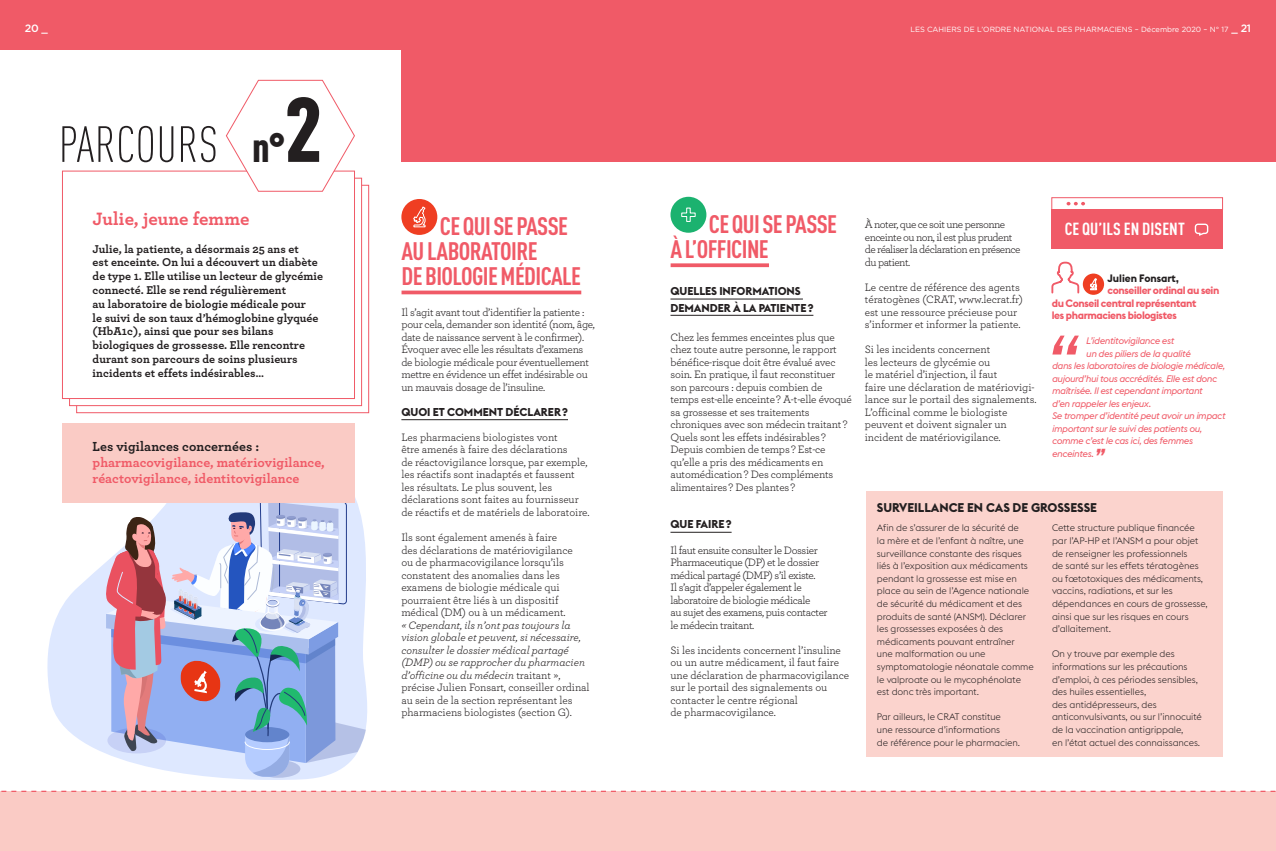
<style>
.page{position:relative;width:1276px;height:851px;background:#fff}
.page>*{position:absolute;margin:0;border:0;box-sizing:border-box;transform-origin:0 0}
.t1{font:900 condensed 90px "DIN Pro";color:#231f20}
.t2{font:300 condensed 50px "DIN Pro";letter-spacing:.015em;color:#231f20}
.t3{font:700 condensed 25px/25px "DIN Pro";letter-spacing:-.025em;color:#f05a67}
.t4{font:700 18.75px "Archer";letter-spacing:.005em;color:#f05a67}
.t5{font:700 condensed 17.25px "DIN Pro";letter-spacing:.005em;color:#fff}
.t6{font:700 13.75px/16.2px "Archer";letter-spacing:.005em;color:#f05a67}
.t7{font:700 13.75px "Archer";letter-spacing:.005em;color:#231f20}
.t8{font:700 12.5px "Euclid Flex";color:#231f20}
.t9{font:700 11.88px/13.8px "Archer";letter-spacing:.005em;color:#231f20}
.t10{font:11.25px/12.5px "Archer";letter-spacing:-.015em;color:#231f20}
.t11{font:italic 11.25px/12.5px "Archer";letter-spacing:-.005em;color:#231f20}
.t12{font:11.25px/12.5px "Archer";letter-spacing:-.035em;color:#231f20}
.t13{font:11.25px/12.5px "Archer";letter-spacing:-.045em;color:#231f20}
.t14{font:700 11.25px/16.2px "Euclid Flex";letter-spacing:-.005em;color:#231f20}
.t15{font:700 10.62px/12.5px "Euclid Flex";letter-spacing:-.035em;color:#f05a67}
.t16{font:700 10.62px "Euclid Flex";letter-spacing:-.005em;color:#231f20}
.t17{font:500 10.62px "Gotham";color:#fff}
.t18{font:300 9.38px/12.6px "Euclid Flex";letter-spacing:-.01em;color:#231f20}
.t19{font:italic 9.38px "Euclid Flex";letter-spacing:-.025em;color:#f05a67}
.t20{font:7.5px "Gotham";color:#fff}
.s1{font-weight:500;font-size:10.62px}
.s2{font-weight:900;font-size:40px}
.s3{font-style:normal}
.s4{font-weight:700;font-size:20px}
</style>
<div class="page">
<div style="left:0;top:0;width:1276px;height:50px;background:#f05a67"></div>
<div style="left:401px;top:0;width:875px;height:162px;background:#f05a67"></div>
<svg style="left:401px;top:290px;width:180px;height:4px"></svg>
<div style="left:401px;top:199px;width:36px;height:36px;background:#ef3e22;border-radius:50%"></div>
<svg style="left:413px;top:206px;width:13px;height:21px"></svg>
<hr style="left:401px;top:419px;width:167px;height:1px;background:#231f20">
<svg style="left:670px;top:263px;width:99px;height:4px"></svg>
<div style="left:670px;top:197px;width:36px;height:36px;background:#1bb26f;border-radius:50%"></div>
<svg style="left:681px;top:207px;width:15px;height:15px"></svg>
<hr style="left:670px;top:298px;width:133px;height:1px;background:#231f20">
<hr style="left:670px;top:315px;width:143px;height:1px;background:#231f20">
<hr style="left:670px;top:532px;width:61px;height:1px;background:#231f20">
<div style="left:69px;top:178px;width:293px;height:228px;background:#fff;border:1px solid #f05a67"></div>
<div style="left:62px;top:171px;width:293px;height:228px;background:#fff;border:1px solid #f05a67"></div>
<svg style="left:225px;top:79px;width:130px;height:113px"></svg>
<div style="left:866px;top:491px;width:356px;height:265px;background:#fbd3cd"></div>
<svg style="left:1052px;top:335px;width:27px;height:19px"></svg>
<svg style="left:1051px;top:261px;width:29px;height:33px"></svg>
<svg style="left:47px;top:435px;width:320px;height:345px"></svg>
<svg style="left:256px;top:759px;width:44px;height:18px"></svg>
<svg style="left:101px;top:493px;width:265px;height:283px"></svg>
<div style="left:0;top:791px;width:1276px;height:59px;background:#facbc5"></div>
<svg style="left:1px;top:790px;width:1275px;height:1px"></svg>
<div style="left:1051px;top:197px;width:171px;height:13px;background:#fff;border:1px solid #f05a67"></div>
<div style="left:1051px;top:210px;width:171px;height:39px;background:#f05a67"></div>
<svg style="left:1066px;top:202px;width:19px;height:3px"></svg>
<svg style="left:1194px;top:223px;width:15px;height:13px"></svg>
<svg style="left:1082px;top:273px;width:22px;height:22px"></svg>
<svg style="left:1089px;top:275px;width:8px;height:16px"></svg>
<div style="left:62px;top:423px;width:292px;height:79px;background:#facbc5"></div>
<p class="t17" style="left:25px;top:22px;width:25px">20 _</p>
<p class="t20" style="left:910px;top:25px;width:342px">LES CAHIERS DE L’ORDRE NATIONAL DES PHARMACIENS – Décembre 2020 – N° 17 <span class="s1">_ 21</span></p>
<h1 class="t1" style="left:284px;top:60px;width:40px">2</h1>
<h2 class="t2" style="left:59px;top:109px;width:228px">PARCOURS <span class="s2">n°</span></h2>
<h3 class="t4" style="left:93px;top:204px;width:158px">Julie, jeune femme</h3>
<p class="t9" style="left:93px;top:241px;width:232px">Julie, la patiente, a désormais 25 ans et<br>est enceinte. On lui a découvert un diabète de type 1. Elle utilise un lecteur de glycémie connecté. Elle se rend régulièrement<br>au laboratoire de biologie médicale pour<br>le suivi de son taux d’hémoglobine glyquée (HbA1c), ainsi que pour ses bilans biologiques de grossesse. Elle rencontre durant son parcours de soins plusieurs incidents et effets indésirables…</p>
<p class="t7" style="left:93px;top:435px;width:168px">Les vigilances concernées :</p>
<p class="t6" style="left:93px;top:453px;width:234px">pharmacovigilance, matériovigilance, réactovigilance, identitovigilance</p>
<h3 class="t3" style="left:401px;top:211px;width:181px;text-indent:38px">CE QUI SE PASSE<br>AU LABORATOIRE<br>DE BIOLOGIE MÉDICALE</h3>
<p class="t10" style="left:401px;top:305px;width:195px">Il s’agit avant tout d’identifier la patiente : pour cela, demander son identité (nom, âge, date de naissance servent à le confirmer).<br>Évoquer avec elle les résultats d’examens de biologie médicale pour éventuellement mettre en évidence un effet indésirable ou un mauvais dosage de l’insuline.</p>
<p class="t14" style="left:401px;top:404px;width:168px">QUOI ET COMMENT DÉCLARER?</p>
<p class="t10" style="left:401px;top:430px;width:190px">Les pharmaciens biologistes vont<br>être amenés à faire des déclarations<br>de réactovigilance lorsque, par exemple, les réactifs sont inadaptés et faussent les résultats. Le plus souvent, les déclarations sont faites au fournisseur de réactifs et de matériels de laboratoire.</p>
<p class="t10" style="left:401px;top:530px;width:173px">Ils sont également amenés à faire des déclarations de matériovigilance ou de pharmacovigilance lorsqu’ils constatent des anomalies dans les examens de biologie médicale qui pourraient être liés à un dispositif médical (DM) ou à un médicament.</p>
<p class="t11" style="left:401px;top:617px;width:190px">« Cependant, ils n’ont pas toujours la vision globale et peuvent, si nécessaire, consulter le dossier médical partagé (DMP) ou se rapprocher du pharmacien d’officine ou du médecin <span class="s3">traitant », précise Julien Fonsart, conseiller ordinal au sein de la section représentant les pharmaciens biologistes (section G).</span></p>
<h3 class="t3" style="left:670px;top:209px;width:168px;text-indent:38px">CE QUI SE PASSE<br>À L’OFFICINE</h3>
<p class="t14" style="left:670px;top:283px;width:144px">QUELLES INFORMATIONS<br>DEMANDER À LA PATIENTE?</p>
<p class="t10" style="left:670px;top:330px;width:183px">Chez les femmes enceintes plus que chez toute autre personne, le rapport bénéfice-risque doit être évalué avec soin. En pratique, il faut reconstituer son parcours : depuis combien de temps est-elle enceinte ? A-t-elle évoqué sa grossesse et ses traitements chroniques avec son médecin traitant ?<br>Quels sont les effets indésirables ?<br>Depuis combien de temps ? Est-ce qu’elle a pris des médicaments en automédication ? Des compléments alimentaires ? Des plantes ?</p>
<p class="t14" style="left:670px;top:516px;width:63px">QUE FAIRE?</p>
<p class="t12" style="left:670px;top:543px;width:159px">Il faut ensuite consulter le Dossier Pharmaceutique (DP) et le dossier médical partagé (DMP) s’il existe.<br>Il s’agit d’appeler également le laboratoire de biologie médicale<br>au sujet des examens, puis contacter le médecin traitant.</p>
<p class="t10" style="left:670px;top:643px;width:180px">Si les incidents concernent l’insuline ou un autre médicament, il faut faire une déclaration de pharmacovigilance sur le portail des signalements ou contacter le centre régional<br>de pharmacovigilance.</p>
<p class="t13" style="left:865px;top:218px;width:157px">À noter, que ce soit une personne enceinte ou non, il est plus prudent de réaliser la déclaration en présence du patient.</p>
<p class="t10" style="left:865px;top:280px;width:159px">Le centre de référence des agents tératogènes (CRAT, www.lecrat.fr) est une ressource précieuse pour s’informer et informer la patiente.</p>
<p class="t10" style="left:865px;top:343px;width:173px">Si les incidents concernent<br>les lecteurs de glycémie ou<br>le matériel d’injection, il faut<br>faire une déclaration de matériovigi&shy;lance sur le portail des signalements.<br>L’officinal comme le biologiste peuvent et doivent signaler un incident de matériovigilance.</p>
<h3 class="t5" style="left:1064px;top:216px;width:122px">CE QU’ILS EN DISENT</h3>
<p class="t16" style="left:1107px;top:272px;width:73px">Julien Fonsart,</p>
<p class="t15" style="left:1051px;top:284px;width:169px;text-indent:56px">conseiller ordinal au sein du Conseil central représentant<br>les pharmaciens biologistes</p>
<p class="t19" style="left:1086px;top:335px;width:89px">L’identitovigilance est</p>
<p class="t19" style="left:1086px;top:348px;width:106px">un des piliers de la qualité</p>
<p class="t19" style="left:1051px;top:360px;width:174px">dans les laboratoires de biologie médicale,</p>
<p class="t19" style="left:1051px;top:373px;width:166px">aujourd’hui tous accrédités. Elle est donc</p>
<p class="t19" style="left:1051px;top:385px;width:152px">maîtrisée. Il est cependant important</p>
<p class="t19" style="left:1051px;top:398px;width:101px">d’en rappeler les enjeux.</p>
<p class="t19" style="left:1051px;top:410px;width:175px">Se tromper d’identité peut avoir un impact</p>
<p class="t19" style="left:1051px;top:423px;width:152px">important sur le suivi des patients ou,</p>
<p class="t19" style="left:1051px;top:435px;width:142px">comme c’est le cas ici, des femmes</p>
<p class="t19" style="left:1051px;top:448px;width:54px">enceintes.<span class="s4">”</span></p>
<p class="t8" style="left:877px;top:500px;width:222px">SURVEILLANCE EN CAS DE GROSSESSE</p>
<p class="t18" style="left:877px;top:521px;width:158px">Afin de s’assurer de la sécurité de<br>la mère et de l’enfant à naître, une surveillance constante des risques liés à l’exposition aux médicaments pendant la grossesse est mise en place au sein de l’Agence nationale de sécurité du médicament et des produits de santé (ANSM). Déclarer les grossesses exposées à des médicaments pouvant entraîner<br>une malformation ou une symptomatologie néonatale comme le valproate ou le mycophénolate est donc très important.</p>
<p class="t18" style="left:877px;top:710px;width:145px">Par ailleurs, le CRAT constitue<br>une ressource d’informations<br>de référence pour le pharmacien.</p>
<p class="t18" style="left:1052px;top:521px;width:157px">Cette structure publique financée par l’AP-HP et l’ANSM a pour objet de renseigner les professionnels<br>de santé sur les effets tératogènes ou fœtotoxiques des médicaments, vaccins, radiations, et sur les dépendances en cours de grossesse, ainsi que sur les risques en cours d’allaitement.</p>
<p class="t18" style="left:1052px;top:647px;width:151px">On y trouve par exemple des informations sur les précautions d’emploi, à ces périodes sensibles, des huiles essentielles,<br>des antidépresseurs, des anticonvulsivants, ou sur l’innocuité de la vaccination antigrippale,<br>en l’état actuel des connaissances.</p>
</div>
